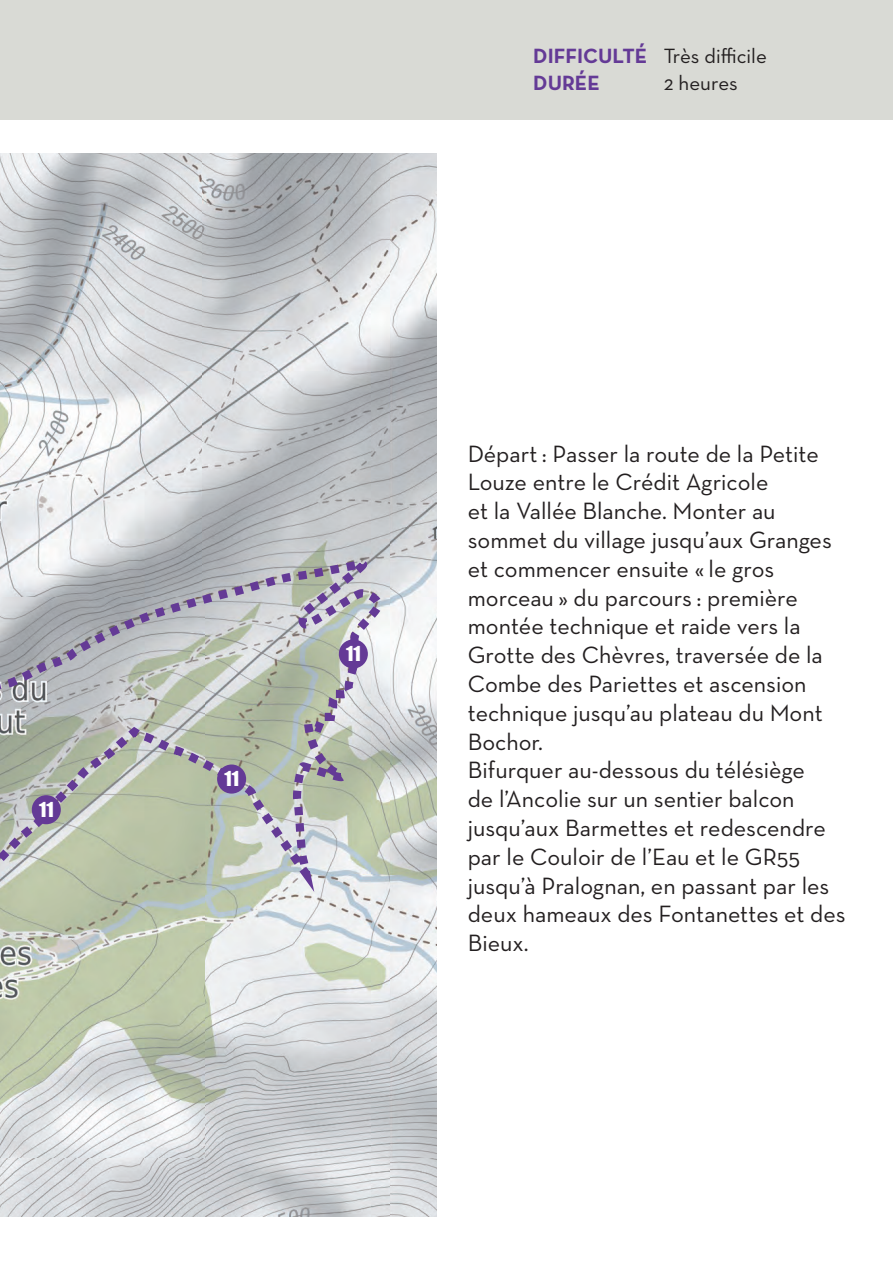
<style>
.page{position:relative;width:893px;height:1263px;background:#fff}
.page>*{position:absolute;margin:0;border:0;box-sizing:border-box;transform-origin:0 0}
.t1{font:24px/28.8px "Neutra Text";color:#231f20}
.t2{font:700 21px/26.7px "Neutra Text";color:#643a96}
.t3{font:21px "Neutra Text";color:#231f20}
.t4{font:19.05px "Impact";color:#fff}
.s1{font-weight:400;color:#231f20}
</style>
<div class="page">
<div style="left:0;top:0;width:893px;height:119px;background:#d9dad5"></div>
<img style="left:0;top:153px;width:437px;height:1063px">
<svg style="left:0;top:336px;width:380px;height:676px;background:#c3c7c2"></svg>
<div style="left:32px;top:795px;width:29px;height:29px;background:#643a96;border-radius:50%"></div>
<div style="left:339px;top:639px;width:29px;height:29px;background:#643a96;border-radius:50%"></div>
<div style="left:217px;top:764px;width:29px;height:29px;background:#643a96;border-radius:50%"></div>
<p class="t4" style="left:39px;top:797px;width:16px">11</p>
<p class="t2" style="left:533px;top:42px;width:235px">DIFFICULTÉ <span class="s1">Très difficile<br></span>DURÉE</p>
<p class="t3" style="left:664px;top:70px;width:76px">2 heures</p>
<p class="t4" style="left:224px;top:767px;width:16px">11</p>
<p class="t4" style="left:346px;top:641px;width:16px">11</p>
<p class="t1" style="left:468px;top:438px;width:379px">Départ : Passer la route de la Petite<br>Louze entre le Crédit Agricole<br>et la Vallée Blanche. Monter au sommet du village jusqu’aux Granges et commencer ensuite « le gros morceau » du parcours : première montée technique et raide vers la<br>Grotte des Chèvres, traversée de la<br>Combe des Pariettes et ascension technique jusqu’au plateau du Mont<br>Bochor.<br>Bifurquer au-dessous du télésiège<br>de l’Ancolie sur un sentier balcon jusqu’aux Barmettes et redescendre par le Couloir de l’Eau et le GR55 jusqu’à Pralognan, en passant par les deux hameaux des Fontanettes et des<br>Bieux.</p>
</div>
